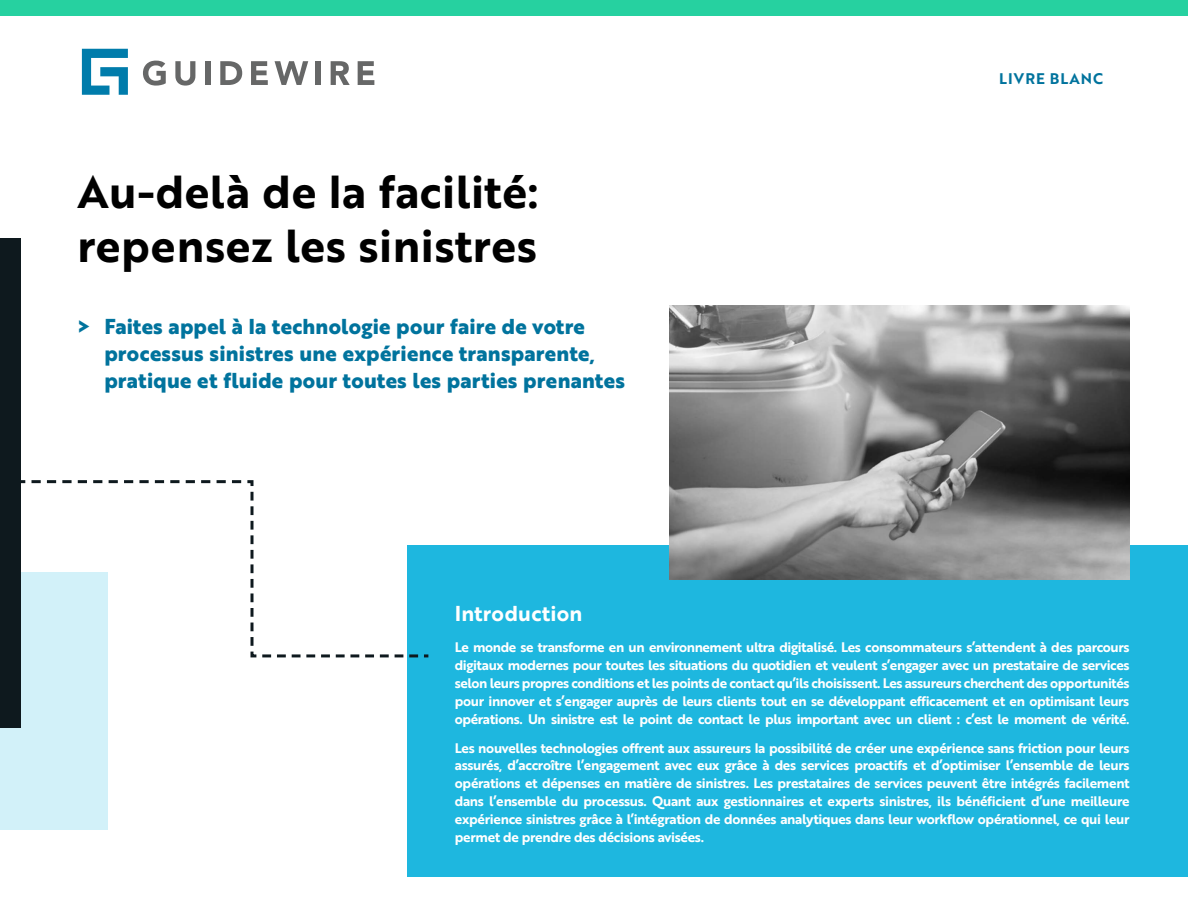
<style>
.page{position:relative;width:1188px;height:918px;background:#fff}
.page>*{position:absolute;margin:0;border:0;box-sizing:border-box;transform-origin:0 0}
.t1{font:45px/54px "Brother 1816 Bold";letter-spacing:.01em;color:#000}
.t2{font:700 21px/27px "Brother 1816 Extra";letter-spacing:.01em;color:#00739d}
.t3{font:21px "Brother 1816 Bold";letter-spacing:.01em;color:#fff}
.t4{font:15px "Brother 1816 Bold";letter-spacing:.07em;color:#00739d}
.t5{font:13.5px/18px "Brother 1816 Bold";letter-spacing:-.025em;color:#fff;text-align:justify}
</style>
<div class="page">
<div style="left:0;top:0;width:1188px;height:15px;background:#26d1a0"></div>
<div style="left:0;top:572px;width:108px;height:258px;background:#d2f1f9"></div>
<div style="left:0;top:239px;width:21px;height:489px;background:#0e191e"></div>
<svg style="left:143px;top:61px;width:23px;height:25px"></svg>
<svg style="left:175px;top:61px;width:20px;height:25px"></svg>
<div style="left:205px;top:61px;width:5px;height:24px;background:#666767"></div>
<svg style="left:220px;top:61px;width:22px;height:24px"></svg>
<svg style="left:251px;top:61px;width:17px;height:24px"></svg>
<svg style="left:275px;top:61px;width:33px;height:24px"></svg>
<div style="left:316px;top:61px;width:5px;height:24px;background:#666767"></div>
<svg style="left:331px;top:61px;width:19px;height:24px"></svg>
<svg style="left:358px;top:61px;width:16px;height:24px"></svg>
<svg style="left:82px;top:49px;width:46px;height:46px"></svg>
<div style="left:408px;top:545px;width:780px;height:332px;background:#1eb7df"></div>
<svg style="left:21px;top:480px;width:408px;height:179px"></svg>
<img style="left:670px;top:305px;width:460px;height:274px">
<h1 class="t1" style="left:77px;top:163px;width:463px">Au-delà de la facilité: repensez les sinistres</h1>
<h2 class="t2" style="left:104px;top:312px;width:522px;text-indent:-27px">&gt; Faites appel à la technologie pour faire de votre processus sinistres une expérience transparente, pratique et fluide pour toutes les parties prenantes</h2>
<p class="t4" style="left:999px;top:67px;width:105px">LIVRE BLANC</p>
<h2 class="t3" style="left:455px;top:597px;width:129px">Introduction</h2>
<p class="t5" style="left:455px;top:638px;width:676px">Le monde se transforme en un environnement ultra digitalisé. Les consommateurs s’attendent à des parcours digitaux modernes pour toutes les situations du quotidien et veulent s’engager avec un prestataire de services selon leurs propres conditions et les points de contact qu’ils choisissent. Les assureurs cherchent des opportunités pour innover et s’engager auprès de leurs clients tout en se développant efficacement et en optimisant leurs opérations. Un sinistre est le point de contact le plus important avec un client : c’est le moment de vérité.</p>
<p class="t5" style="left:455px;top:738px;width:676px">Les nouvelles technologies offrent aux assureurs la possibilité de créer une expérience sans friction pour leurs assurés, d’accroître l’engagement avec eux grâce à des services proactifs et d’optimiser l’ensemble de leurs opérations et dépenses en matière de sinistres. Les prestataires de services peuvent être intégrés facilement dans l’ensemble du processus. Quant aux gestionnaires et experts sinistres, ils bénéficient d’une meilleure expérience sinistres grâce à l’intégration de données analytiques dans leur workflow opérationnel, ce qui leur permet de prendre des décisions avisées.</p>
</div>
